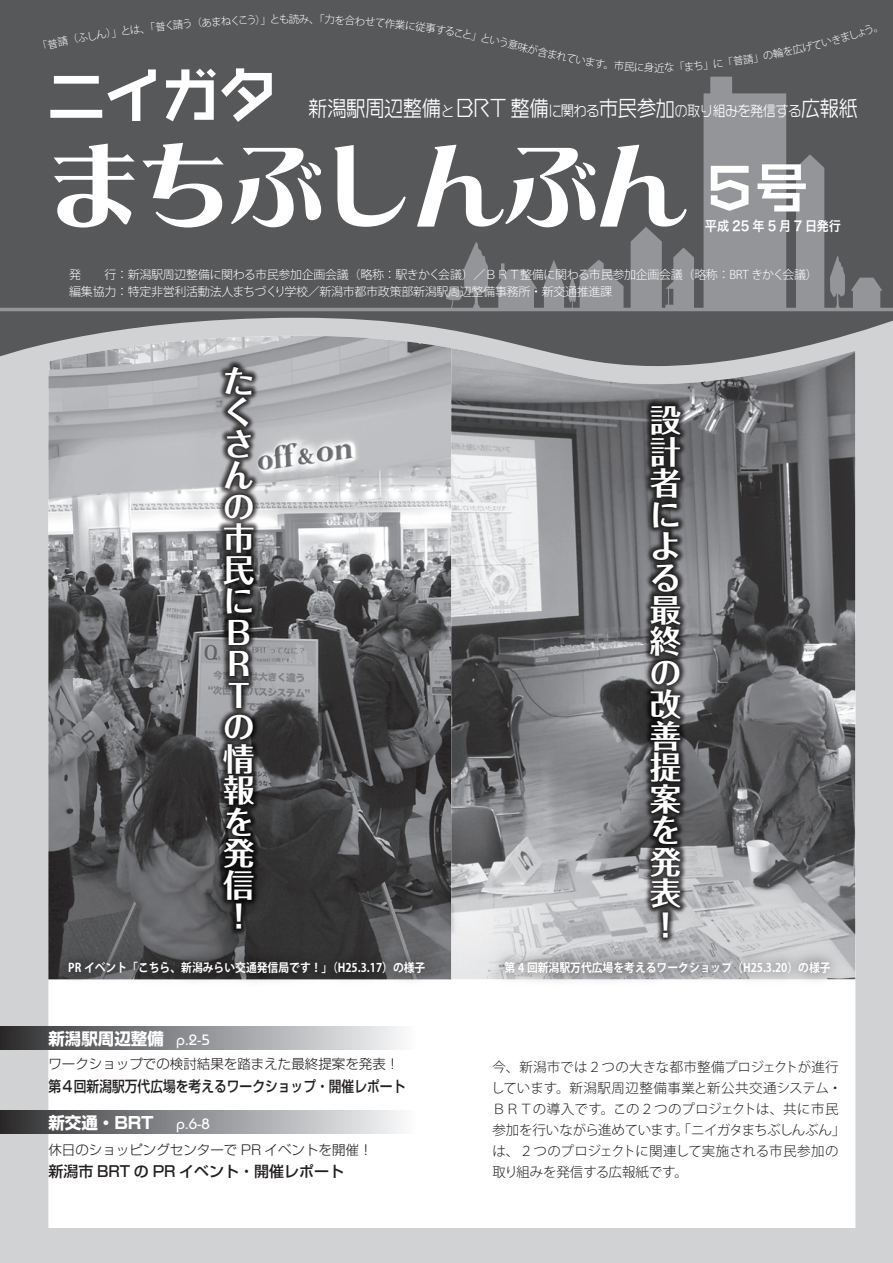
<style>
.page{position:relative;width:893px;height:1263px;background:#d1d2d4}
.page>*{position:absolute;margin:0;border:0;box-sizing:border-box;transform-origin:0 0}
.t1{font:91.35px "DF Lei Ga So W9 MP RKSJ H";color:#fff}
.t2{font:57.15px "NIS Z5 83 pv RKSJ H";color:#fff}
.t3{font:52.2px "NIS Z5 83 pv RKSJ H";color:#fff}
.t4{font:700 31.5px/31.5px "Folk";color:#fff;text-align:justify}
.t5{font:21px "NIS Z1 83 pv RKSJ H";color:#fff;scale:.9 1}
.t6{font:700 16.5px "Shin Go Pro";color:#fff}
.t7{font:500 15px "Shin Go Pro";color:#231f20;scale:.85 1}
.t8{font:500 15px "Shin Go Pro";color:#231f20}
.t9{font:500 15px "Bauhaus";color:#fff}
.t10{font:13.95px "NIS Z1 83 pv RKSJ H";color:#fff;scale:.9 1}
.t11{font:300 13.5px/21px "Koz Go Pr 6 N";color:#231f20}
.t12{font:300 13.5px "Shin Go Pro";color:#231f20}
.t13{font:13.5px "Hira Kaku Pro W6";color:#fff;scale:.9 1}
.t14{font:300 12px/16.5px "Koz Go Pr 6 N";letter-spacing:-.025em;color:#fff}
.t15{font:700 12px "Koz Go Pr 6 N";color:#fff;scale:.9 1}
.t16{font:300 10.5px "Koz Go Pr 6 N";color:#fff}
.s1{font-size:21px}
.s2{font-size:13.95px}
</style>
<div class="page">
<div style="left:48px;top:979px;width:807px;height:249px;background:#fff"></div>
<img style="left:48px;top:366px;width:403px;height:613px">
<img style="left:451px;top:366px;width:404px;height:613px">
<svg style="left:0;top:0;width:893px;height:366px;fill:#57585a"></svg>
<svg style="left:0;top:77px;width:893px;height:234px;background:#606264"></svg>
<img style="left:642px;top:398px;width:47px;height:545px">
<img style="left:645px;top:400px;width:41px;height:543px">
<img style="left:216px;top:358px;width:46px;height:579px">
<img style="left:219px;top:360px;width:40px;height:576px">
<div style="left:0;top:1111px;width:418px;height:22px;background:linear-gradient(to right,#303033,#fbfcfe)"></div>
<div style="left:0;top:1026px;width:418px;height:23px;background:linear-gradient(to right,#303033,#fbfcfe)"></div>
<img style="left:487px;top:943px;width:362px;height:52px">
<img style="left:50px;top:943px;width:394px;height:52px">
<div style="left:729px;top:24px;width:149px;height:42px;background:#57585a"></div>
<svg style="left:714px;top:59px;width:9px;height:9px"></svg>
<svg style="left:681px;top:60px;width:26px;height:11px"></svg>
<svg style="left:614px;top:60px;width:40px;height:12px"></svg>
<svg style="left:665px;top:62px;width:9px;height:10px"></svg>
<svg style="left:547px;top:49px;width:60px;height:20px"></svg>
<div style="left:310px;top:14px;width:198px;height:34px;background:#57585a"></div>
<svg style="left:199px;top:14px;width:89px;height:14px"></svg>
<div style="left:43px;top:19px;width:148px;height:30px;background:#57585a"></div>
<p class="t16" style="left:289px;top:13px;width:22px">読み</p>
<p class="t16" style="left:509px;top:38px;width:43px;rotate:14deg">意味が含</p>
<p class="t16" style="left:654px;top:62px;width:12px">近</p>
<h2 class="t2" style="left:48px;top:59px;width:230px">ニイガタ</h2>
<h1 class="t1" style="left:48px;top:140px;width:641px">まちぶしんぶん</h1>
<p class="t10" style="left:511px;top:102px;width:387px"><span class="s1">整備</span>に関わる<span class="s1">市民参加</span>の取り組みを発信する<span class="s1">広報紙</span></p>
<h3 class="t5" style="left:309px;top:95px;width:221px">新潟駅周辺整備<span class="s2">と</span> BRT</h3>
<h3 class="t3" style="left:703px;top:155px;width:106px">５号</h3>
<p class="t13" style="left:705px;top:213px;width:153px">平成 25 年 5 月 7 日発行</p>
<p class="t14" style="left:69px;top:267px;width:750px">発　　行：新潟駅周辺整備に関わる市民参加企画会議（略称：駅きかく会議）／ＢＲＴ整備に関わる市民参加企画会議（略称：BRT きかく会議(編集協力：特定非営利活動法人まちづくり学校／新潟市都市政策部新潟駅周辺整備事務所・新交通推進課</p>
<h3 class="t4" style="left:223px;top:362px;width:32px;text-align:left">たくさんの市民に<br>Ｂ<br>Ｒ<br>Ｔの情報を発信</h3>
<h3 class="t4" style="left:223px;top:898px;width:20px">!</h3>
<p class="t15" style="left:68px;top:961px;width:398px">PR イベント「こちら、新潟みらい交通発信局です！」（H25.3.17）の様子</p>
<p class="t6" style="left:48px;top:1025px;width:117px">新潟駅周辺整備</p>
<p class="t12" style="left:48px;top:1053px;width:352px">ワークショップでの検討結果を踏まえた最終提案を発表!</p>
<p class="t7" style="left:48px;top:1074px;width:421px">第４回新潟駅万代広場を考えるワークショップ・開催レポート</p>
<p class="t6" style="left:48px;top:1109px;width:107px">新交通・BRT</p>
<p class="t9" style="left:176px;top:1031px;width:35px">p.2-5</p>
<p class="t9" style="left:176px;top:1114px;width:35px">p.6-8</p>
<p class="t12" style="left:48px;top:1138px;width:326px">休日のショッピングセンターで PR イベントを開催!</p>
<p class="t8" style="left:48px;top:1159px;width:297px">新潟市 BRT の PR イベント・開催レポート</p>
<h3 class="t4" style="left:650px;top:402px;width:32px">設計者による最終の改善提案を発表</h3>
<h3 class="t4" style="left:650px;top:906px;width:20px">!</h3>
<p class="t15" style="left:505px;top:961px;width:364px">第 4 回新潟駅万代広場を考えるワークショップ（H25.3.20）の様子</p>
<p class="t11" style="left:491px;top:1057px;width:356px">今、新潟市では２つの大きな都市整備プロジェクトが進行しています。新潟駅周辺整備事業と新公共交通システム・<br>ＢＲＴの導入です。この２つのプロジェクトは、共に市民参加を行いながら進めています。「ニイガタまちぶしんぶん「は、２つのプロジェクトに関連して実施される市民参加の取り組みを発信する広報紙です。</p>
</div>
